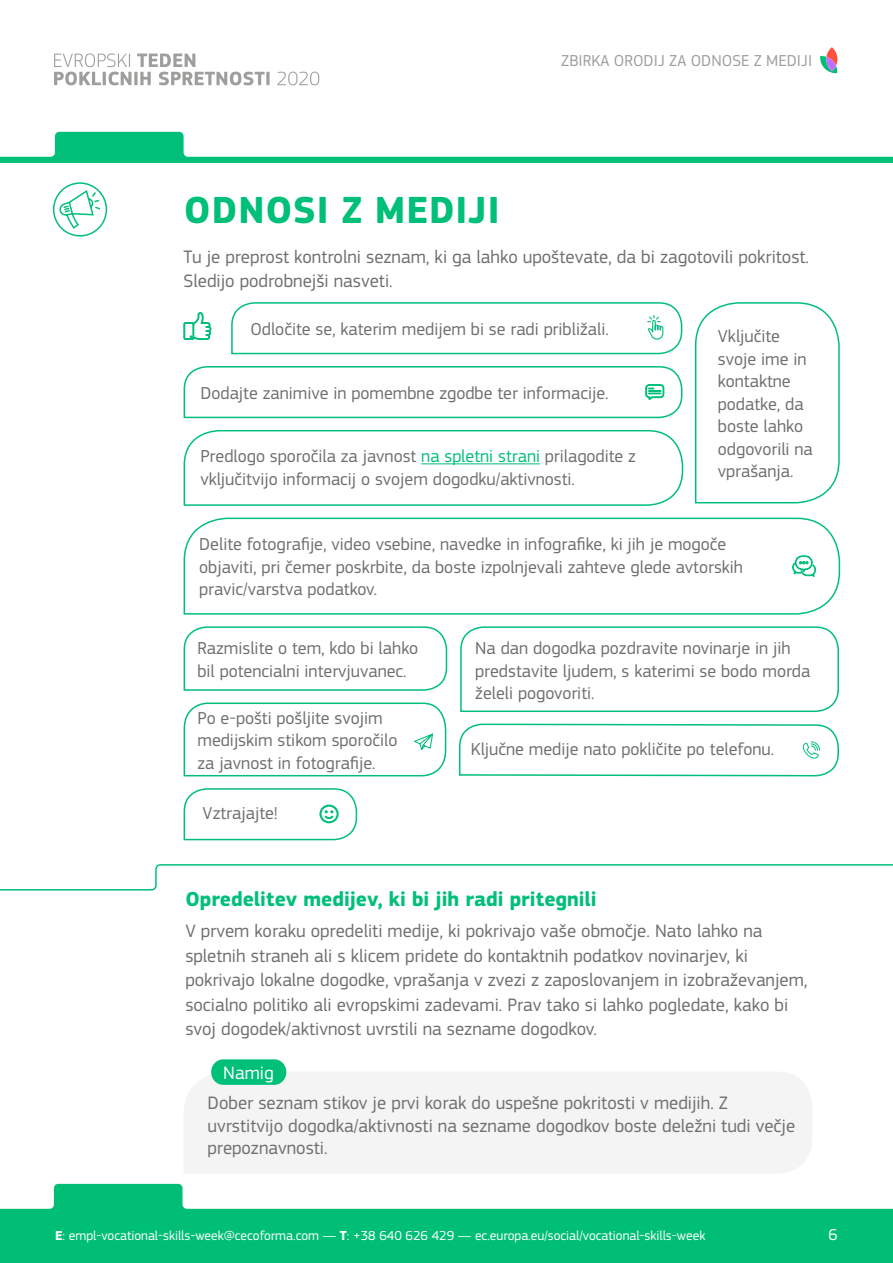
<style>
.page{position:relative;width:893px;height:1263px;background:#fff}
.page>*{position:absolute;margin:0;border:0;box-sizing:border-box;transform-origin:0 0}
.t1{font:700 39.3px "EC Square Sans Pro";letter-spacing:.02em;color:#00bf78}
.t2{font:700 21px "EC Square Sans Pro";color:#00bf78}
.t3{font:18.75px/24.6px "EC Square Sans Pro";color:#706f6f}
.t4{font:18.75px "EC Square Sans Pro";color:#fff}
.t5{font:18px/22.5px "EC Square Sans Pro";color:#706f6f}
.t6{font:16.5px "EC Square Sans Pro";color:#9e9e9c}
.t7{font:16.5px "EC Square Sans Pro";color:#fff}
.t8{font:13.5px "EC Square Sans Pro";color:#fff}
.s1{color:#00bf78}
.s2{font-weight:700}
</style>
<div class="page">
<svg style="left:0;top:1184px;width:893px;height:79px;fill:#00bf75"></svg>
<svg style="left:820px;top:47px;width:17px;height:26px"></svg>
<svg style="left:54px;top:53px;width:265px;height:32px"></svg>
<svg style="left:52px;top:182px;width:56px;height:55px"></svg>
<svg style="left:0;top:864px;width:893px;height:27px"></svg>
<svg style="left:0;top:132px;width:893px;height:31px"></svg>
<div style="left:184px;top:1071px;width:628px;height:102px;background:#f4f4f4"></div>
<div style="left:211px;top:1059px;width:75px;height:26px;background:#00bf78;border-radius:12px"></div>
<svg style="left:183px;top:312px;width:28px;height:28px"></svg>
<svg style="left:183px;top:429px;width:501px;height:77px"></svg>
<hr style="left:421px;top:463px;width:119px;height:1px;background:#00bf78">
<svg style="left:183px;top:366px;width:500px;height:53px"></svg>
<svg style="left:183px;top:517px;width:658px;height:98px"></svg>
<svg style="left:792px;top:555px;width:24px;height:22px"></svg>
<svg style="left:183px;top:702px;width:264px;height:75px"></svg>
<svg style="left:459px;top:723px;width:380px;height:54px"></svg>
<svg style="left:231px;top:302px;width:452px;height:53px"></svg>
<svg style="left:183px;top:788px;width:175px;height:53px"></svg>
<svg style="left:694px;top:302px;width:146px;height:202px"></svg>
<svg style="left:183px;top:626px;width:265px;height:65px"></svg>
<svg style="left:460px;top:626px;width:379px;height:86px"></svg>
<p class="t6" style="left:561px;top:51px;width:252px">ZBIRKA ORODIJ ZA ODNOSE Z MEDIJI</p>
<h1 class="t1" style="left:184px;top:187px;width:317px">ODNOSI Z MEDIJI</h1>
<p class="t3" style="left:184px;top:244px;width:627px">Tu je preprost kontrolni seznam, ki ga lahko upoštevate, da bi zagotovili pokritost.<br>Sledijo podrobnejši nasveti.</p>
<p class="t5" style="left:250px;top:318px;width:360px">Odločite se, katerim medijem bi se radi približali.</p>
<p class="t5" style="left:200px;top:381px;width:410px">Dodajte zanimive in pomembne zgodbe ter informacije.</p>
<p class="t5" style="left:200px;top:445px;width:437px">Predlogo sporočila za javnost <span class="s1">na spletni strani</span> prilagodite z vključitvijo informacij o svojem dogodku/aktivnosti.</p>
<p class="t5" style="left:718px;top:325px;width:96px">Vključite svoje ime in kontaktne podatke, da boste lahko odgovorili na vprašanja.</p>
<p class="t5" style="left:199px;top:533px;width:545px">Delite fotografije, video vsebine, navedke in infografike, ki jih je mogoče objaviti, pri čemer poskrbite, da boste izpolnjevali zahteve glede avtorskih pravic/varstva podatkov.</p>
<p class="t5" style="left:197px;top:637px;width:222px">Razmislite o tem, kdo bi lahko bil potencialni intervjuvanec.</p>
<p class="t5" style="left:475px;top:637px;width:337px">Na dan dogodka pozdravite novinarje in jih predstavite ljudem, s katerimi se bodo morda želeli pogovoriti.</p>
<p class="t5" style="left:197px;top:706px;width:202px">Po e-pošti pošljite svojim medijskim stikom sporočilo za javnost in fotografije.</p>
<p class="t5" style="left:203px;top:802px;width:77px">Vztrajajte!</p>
<p class="t5" style="left:471px;top:738px;width:305px">Ključne medije nato pokličite po telefonu.</p>
<p class="t2" style="left:185px;top:887px;width:413px">Opredelitev medijev, ki bi jih radi pritegnili</p>
<p class="t3" style="left:185px;top:918px;width:624px">V prvem koraku opredeliti medije, ki pokrivajo vaše območje. Nato lahko na spletnih straneh ali s klicem pridete do kontaktnih podatkov novinarjev, ki pokrivajo lokalne dogodke, vprašanja v zvezi z zaposlovanjem in izobraževanjem, socialno politiko ali evropskimi zadevami. Prav tako si lahko pogledate, kako bi svoj dogodek/aktivnost uvrstili na sezname dogodkov.</p>
<p class="t4" style="left:223px;top:1061px;width:52px">Namig</p>
<p class="t3" style="left:207px;top:1092px;width:589px;line-height:22.5px">Dober seznam stikov je prvi korak do uspešne pokritosti v medijih. Z uvrstitvijo dogodka/aktivnosti na sezname dogodkov boste deležni tudi večje prepoznavnosti.</p>
<p class="t8" style="left:55px;top:1227px;width:652px"><span class="s2">E</span>: empl-vocational-skills-week@cecoforma.com — <span class="s2">T</span>: +38 640 626 429 — ec.europa.eu/social/vocational-skills-week</p>
<p class="t7" style="left:828px;top:1225px;width:11px">6</p>
</div>
